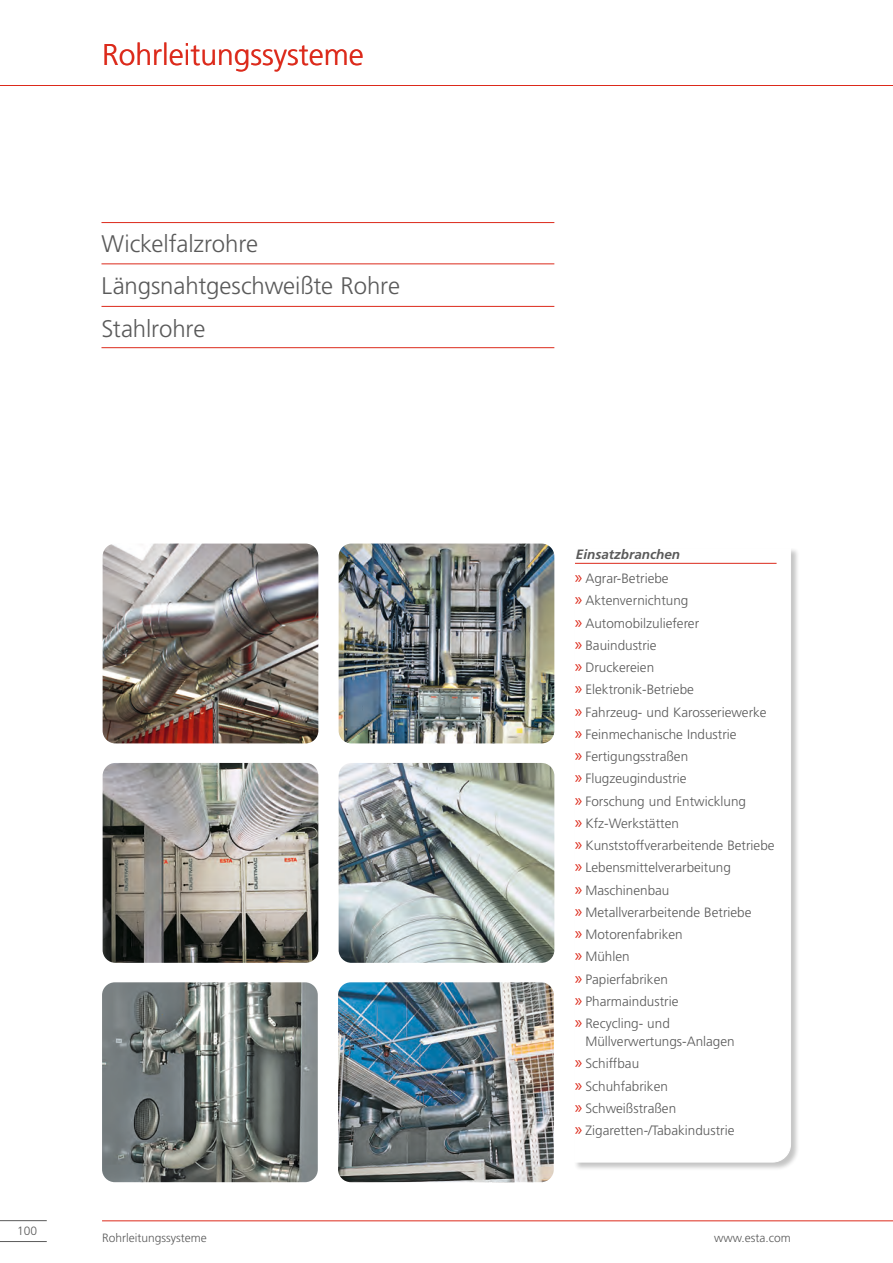
<style>
.page{position:relative;width:893px;height:1263px;background:#fff}
.page>*{position:absolute;margin:0;border:0;box-sizing:border-box;transform-origin:0 0}
.t1{font:300 30px "Frutiger LT Std";color:#dc2a1b}
.t2{font:300 24px/42.5px "Frutiger LT Std";letter-spacing:-.005em;color:#5a5a5a}
.t3{font:300 13.5px/22.2px "Frutiger LT Std";color:#5a5a5a}
.t4{font:italic 700 13.5px/24.5px "Frutiger LT Std";color:#5a5a5a}
.t5{font:300 12px "Frutiger LT Std";color:#5a5a5a}
.s1{font-family:"Myriad Pro";font-weight:400;font-style:normal;font-size:18px;color:#dc2a1b}
.s2{font-weight:300;font-style:normal}
.s3{font-family:"Myriad Pro";font-weight:400;font-size:18px;color:#dc2a1b}
</style>
<div class="page">
<hr style="left:102px;top:1220px;width:791px;height:1px;background:#dc2a1b">
<hr style="left:0;top:1220px;width:47px;height:1px;background:#5a5a5a">
<hr style="left:0;top:1241px;width:47px;height:1px;background:#5a5a5a">
<img style="left:339px;top:544px;width:215px;height:199px">
<img style="left:103px;top:544px;width:215px;height:199px">
<img style="left:102px;top:982px;width:216px;height:200px">
<img style="left:338px;top:982px;width:216px;height:200px">
<img style="left:339px;top:763px;width:215px;height:200px">
<img style="left:103px;top:763px;width:215px;height:200px">
<hr style="left:0;top:85px;width:893px;height:1px;background:#dc2a1b">
<div style="left:573px;top:548px;width:227px;height:623px;background:#131413;opacity:.25"></div>
<svg style="left:574px;top:548px;width:217px;height:615px"></svg>
<hr style="left:101px;top:222px;width:453px;height:1px;background:#dc2a1b">
<hr style="left:101px;top:263px;width:453px;height:1px;background:#dc2a1b">
<hr style="left:101px;top:306px;width:453px;height:1px;background:#dc2a1b">
<hr style="left:101px;top:347px;width:453px;height:1px;background:#dc2a1b">
<h1 class="t1" style="left:102px;top:38px;width:263px">Rohrleitungssysteme</h1>
<h2 class="t2" style="left:101px;top:222px;width:300px">Wickelfalzrohre<br>Längsnahtgeschweißte Rohre<br>Stahlrohre</h2>
<p class="t5" style="left:17px;top:1224px;width:22px">100</p>
<p class="t5" style="left:102px;top:1231px;width:106px">Rohrleitungssysteme</p>
<p class="t4" style="left:575px;top:542px;width:107px">Einsatzbranchen <span class="s1">»</span> <span class="s2">Agrar-Betriebe</span></p>
<p class="t3" style="left:575px;top:590px;width:201px"><span class="s3">»</span> Aktenvernichtung<br><span class="s3">»</span> Automobilzulieferer<br><span class="s3">»</span> Bauindustrie<br><span class="s3">»</span> Druckereien<br><span class="s3">»</span> Elektronik-Betriebe<br><span class="s3">»</span> Fahrzeug- und Karosseriewerke <span class="s3">»</span> Feinmechanische Industrie<br><span class="s3">»</span> Fertigungsstraßen<br><span class="s3">»</span> Flugzeugindustrie<br><span class="s3">»</span> Forschung und Entwicklung<br><span class="s3">»</span> Kfz-Werkstätten<br><span class="s3">»</span> Kunststoffverarbeitende Betriebe <span class="s3">»</span> Lebensmittelverarbeitung<br><span class="s3">»</span> Maschinenbau<br><span class="s3">»</span> Metallverarbeitende Betriebe<br><span class="s3">»</span> Motorenfabriken<br><span class="s3">»</span> Mühlen<br><span class="s3">»</span> Papierfabriken<br><span class="s3">»</span> Pharmaindustrie<br><span class="s3">»</span> Recycling- und</p>
<p class="t3" style="left:575px;top:1030px;width:161px;text-indent:11px">Müllverwertungs-Anlagen <span class="s3">»</span> Schiffbau<br><span class="s3">»</span> Schuhfabriken<br><span class="s3">»</span> Schweißstraßen<br><span class="s3">»</span> Zigaretten-/Tabakindustrie</p>
<p class="t5" style="left:714px;top:1231px;width:78px">www.esta.com</p>
</div>
